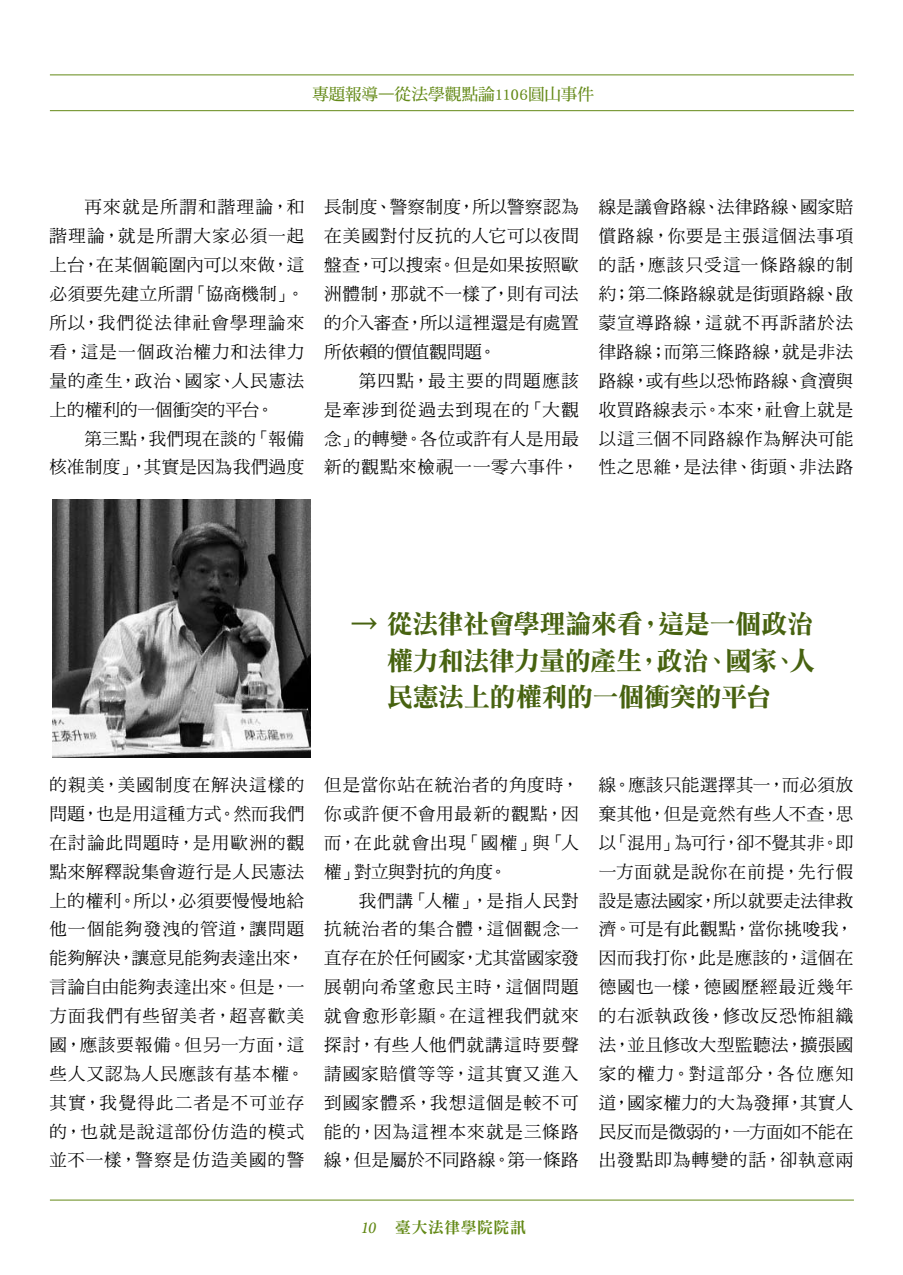
<style>
.page{position:relative;width:903px;height:1275px;background:#fff}
.page>*{position:absolute;margin:0;border:0;box-sizing:border-box;transform-origin:0 0}
.t1{font:26.25px/36.8px "DF Li Song Std W7";letter-spacing:-.025em;color:#476210;text-align:justify}
.t2{font:17.5px/28.9px "DF Ming Std W5";letter-spacing:.05em;color:#000;text-align:justify}
.t3{font:17.5px/28.9px "DF Ming Std W5";letter-spacing:.015em;color:#000;text-align:right}
.t4{font:16.62px "DF Ming Std W7";letter-spacing:-.015em;color:#638916}
.t5{font:15.75px "DF Ming Std W9";letter-spacing:.045em;color:#638916}
.s1{font-family:"Minion Pro";font-weight:500;font-style:italic;font-size:16.62px}
</style>
<div class="page">
<hr style="left:50px;top:110px;width:804px;height:1px;background:#638916">
<hr style="left:50px;top:1199px;width:804px;height:1px;background:#638916">
<hr style="left:50px;top:74px;width:804px;height:1px;background:#638916">
<img style="left:53px;top:499px;width:258px;height:258px">
<p class="t4" style="left:312px;top:85px;width:283px">專題報導—從法學觀點論1106圓山事件</p>
<p class="t2" style="left:50px;top:192px;width:256px;text-indent:35px">再來就是所謂和諧理論，和諧理論，就是所謂大家必須一起上台，在某個範圍內可以來做，這必須要先建立所謂「協商機制」。所以，我們從法律社會學理論來看，這是一個政治權力和法律力量的產生，政治、國家、人民憲法上的權利的一個衝突的平台。</p>
<p class="t3" style="left:50px;top:423px;width:256px">第三點，我們現在談的「報備<br>核准制度」，其實是因為我們過度</p>
<p class="t2" style="left:324px;top:192px;width:256px">長制度、警察制度，所以警察認為在美國對付反抗的人它可以夜間盤查，可以搜索。但是如果按照歐洲體制，那就不一樣了，則有司法的介入審查，所以這裡還是有處置所依賴的價值觀問題。</p>
<p class="t2" style="left:324px;top:366px;width:256px;text-indent:35px">第四點，最主要的問題應該是牽涉到從過去到現在的「大觀念」的轉變。各位或許有人是用最新的觀點來檢視一一零六事件，</p>
<p class="t2" style="left:599px;top:192px;width:256px">線是議會路線、法律路線、國家賠償路線，你要是主張這個法事項的話，應該只受這一條路線的制約；第二條路線就是街頭路線、啟蒙宣導路線，這就不再訴諸於法律路線；而第三條路線，就是非法路線，或有些以恐怖路線、貪瀆與收買路線表示。本來，社會上就是以這三個不同路線作為解決可能性之思維，是法律、街頭、非法路</p>
<h1 class="t1" style="left:387px;top:605px;width:430px;text-indent:-35px">→ 從法律社會學理論來看，這是一個政治權力和法律力量的產生，政治、國家、人民憲法上的權利的一個衝突的平台</h1>
<p class="t2" style="left:50px;top:770px;width:256px">的親美，美國制度在解決這樣的問題，也是用這種方式。然而我們在討論此問題時，是用歐洲的觀點來解釋說集會遊行是人民憲法上的權利。所以，必須要慢慢地給他一個能夠發洩的管道，讓問題能夠解決，讓意見能夠表達出來，言論自由能夠表達出來。但是，一方面我們有些留美者，超喜歡美國，應該要報備。但另一方面，這些人又認為人民應該有基本權。其實，我覺得此二者是不可並存的，也就是說這部份仿造的模式並不一樣，警察是仿造美國的警</p>
<p class="t2" style="left:324px;top:770px;width:256px">但是當你站在統治者的角度時，你或許便不會用最新的觀點，因而，在此就會出現「國權」與「人權」對立與對抗的角度。</p>
<p class="t2" style="left:324px;top:885px;width:256px;text-indent:35px">我們講「人權」，是指人民對抗統治者的集合體，這個觀念一直存在於任何國家，尤其當國家發展朝向希望愈民主時，這個問題就會愈形彰顯。在這裡我們就來探討，有些人他們就講這時要聲請國家賠償等等，這其實又進入到國家體系，我想這個是較不可能的，因為這裡本來就是三條路線，但是屬於不同路線。第一條路</p>
<p class="t5" style="left:361px;top:1219px;width:167px"><span class="s1">10</span> 臺大法律學院院訊</p>
<p class="t2" style="left:599px;top:770px;width:256px">線。應該只能選擇其一，而必須放棄其他，但是竟然有些人不查，思以「混用」為可行，卻不覺其非。即一方面就是說你在前提，先行假設是憲法國家，所以就要走法律救濟。可是有此觀點，當你挑唆我，因而我打你，此是應該的，這個在德國也一樣，德國歷經最近幾年的右派執政後，修改反恐怖組織法，並且修改大型監聽法，擴張國家的權力。對這部分，各位應知道，國家權力的大為發揮，其實人民反而是微弱的，一方面如不能在出發點即為轉變的話，卻執意兩</p>
</div>
